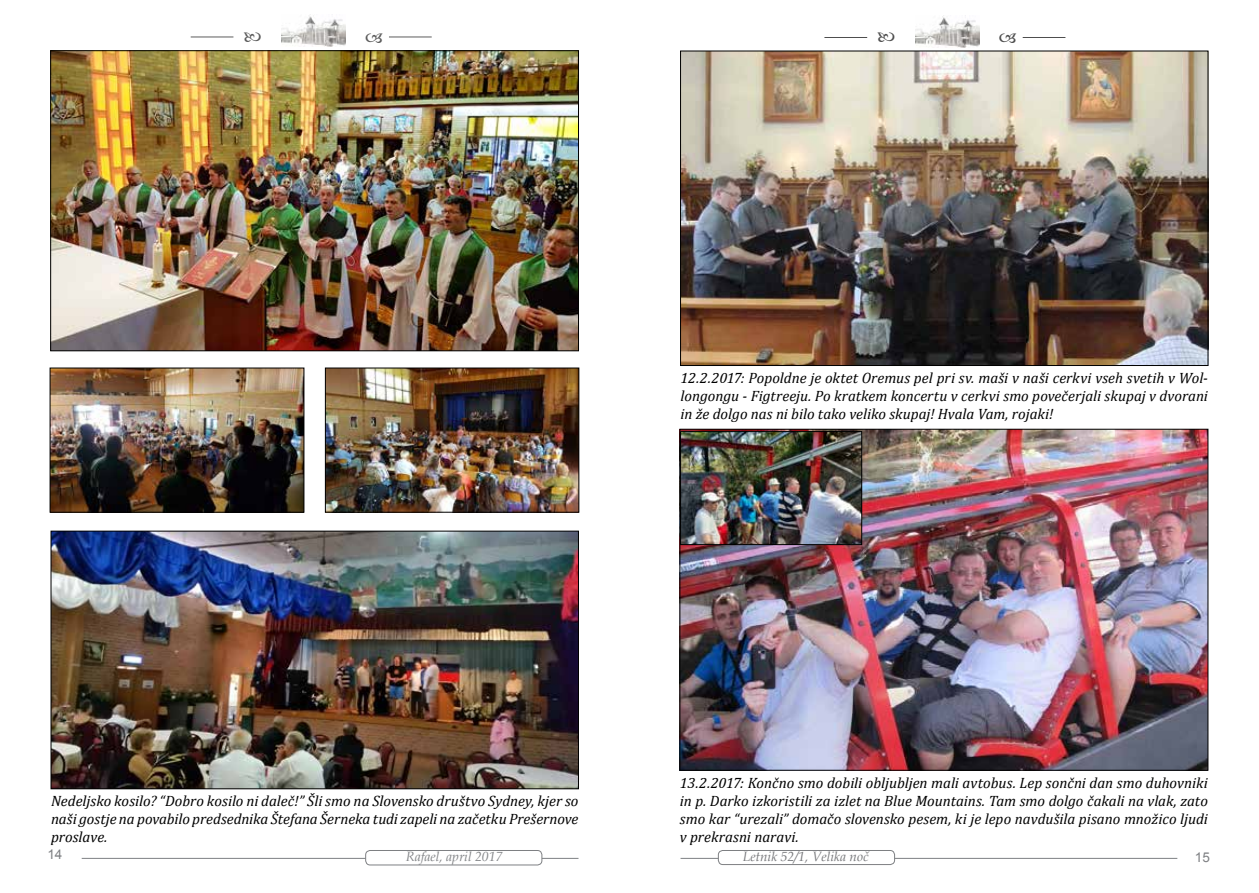
<style>
.page{position:relative;width:1259px;height:893px;background:#fff}
.page>*{position:absolute;margin:0;border:0;box-sizing:border-box;transform-origin:0 0}
.t1{font:italic 15px/18px "Cambria";letter-spacing:-.005em;color:#000;text-align:justify}
.t2{font:italic 13.5px "Book Antiqua";color:#77787b}
.t3{font:italic 13.5px "Book Antiqua";color:#828487}
.t4{font:13.5px "Arial";color:#7e8083}
</style>
<div class="page">
<hr style="left:680px;top:858px;width:497px;height:1px;background:#7e8083">
<div style="left:718px;top:850px;width:176px;height:14px;background:#fff;border-radius:4px"></div>
<div style="left:718px;top:850px;width:177px;height:15px;border:1px solid #7e8083;border-radius:4px"></div>
<hr style="left:82px;top:858px;width:496px;height:1px;background:#7e8083">
<div style="left:366px;top:850px;width:176px;height:15px;background:#fff;border-radius:4px"></div>
<div style="left:365px;top:850px;width:177px;height:15px;border:1px solid #7e8083;border-radius:4px"></div>
<img style="left:282px;top:15px;width:64px;height:32px">
<hr style="left:389px;top:37px;width:43px;height:1px;background:#000">
<hr style="left:191px;top:37px;width:42px;height:1px;background:#000">
<img style="left:915px;top:15px;width:64px;height:32px">
<hr style="left:1022px;top:37px;width:43px;height:1px;background:#000">
<hr style="left:824px;top:37px;width:43px;height:1px;background:#000">
<img style="left:681px;top:431px;width:525px;height:337px">
<img style="left:682px;top:53px;width:524px;height:311px">
<div style="left:680px;top:51px;width:528px;height:315px;border:1px solid #000"></div>
<img style="left:682px;top:433px;width:178px;height:110px">
<div style="left:680px;top:431px;width:182px;height:114px;border:1px solid #000"></div>
<img style="left:53px;top:533px;width:523px;height:254px">
<div style="left:51px;top:531px;width:527px;height:258px;border:1px solid #000"></div>
<img style="left:52px;top:53px;width:525px;height:296px">
<div style="left:50px;top:51px;width:529px;height:300px;border:1px solid #000"></div>
<img style="left:52px;top:370px;width:250px;height:140px">
<div style="left:50px;top:368px;width:254px;height:144px;border:1px solid #000"></div>
<img style="left:327px;top:370px;width:250px;height:140px">
<div style="left:325px;top:368px;width:254px;height:144px;border:1px solid #000"></div>
<p class="t1" style="left:680px;top:368px;width:529px">12.2.2017: Popoldne je oktet Oremus pel pri sv. maši v naši cerkvi vseh svetih v Wol&shy;longongu - Figtreeju. Po kratkem koncertu v cerkvi smo povečerjali skupaj v dvorani in že dolgo nas ni bilo tako veliko skupaj! Hvala Vam, rojaki!</p>
<p class="t1" style="left:51px;top:791px;width:529px">Nedeljsko kosilo? “Dobro kosilo ni daleč!” Šli smo na Slovensko društvo Sydney, kjer so naši gostje na povabilo predsednika Štefana Šerneka tudi zapeli na začetku Prešernove proslave.</p>
<p class="t1" style="left:680px;top:773px;width:529px">13.2.2017: Končno smo dobili obljubljen mali avtobus. Lep sončni dan smo duhovniki in p. Darko izkoristili za izlet na Blue Mountains. Tam smo dolgo čakali na vlak, zato smo kar “urezali” domačo slovensko pesem, ki je lepo navdušila pisano množico ljudi v prekrasni naravi.</p>
<p class="t4" style="left:47px;top:845px;width:17px">14</p>
<p class="t3" style="left:406px;top:847px;width:98px">Rafael, april 2017</p>
<p class="t2" style="left:743px;top:847px;width:127px">Letnik 52/1, Velika noč</p>
<p class="t4" style="left:1195px;top:848px;width:17px">15</p>
</div>
